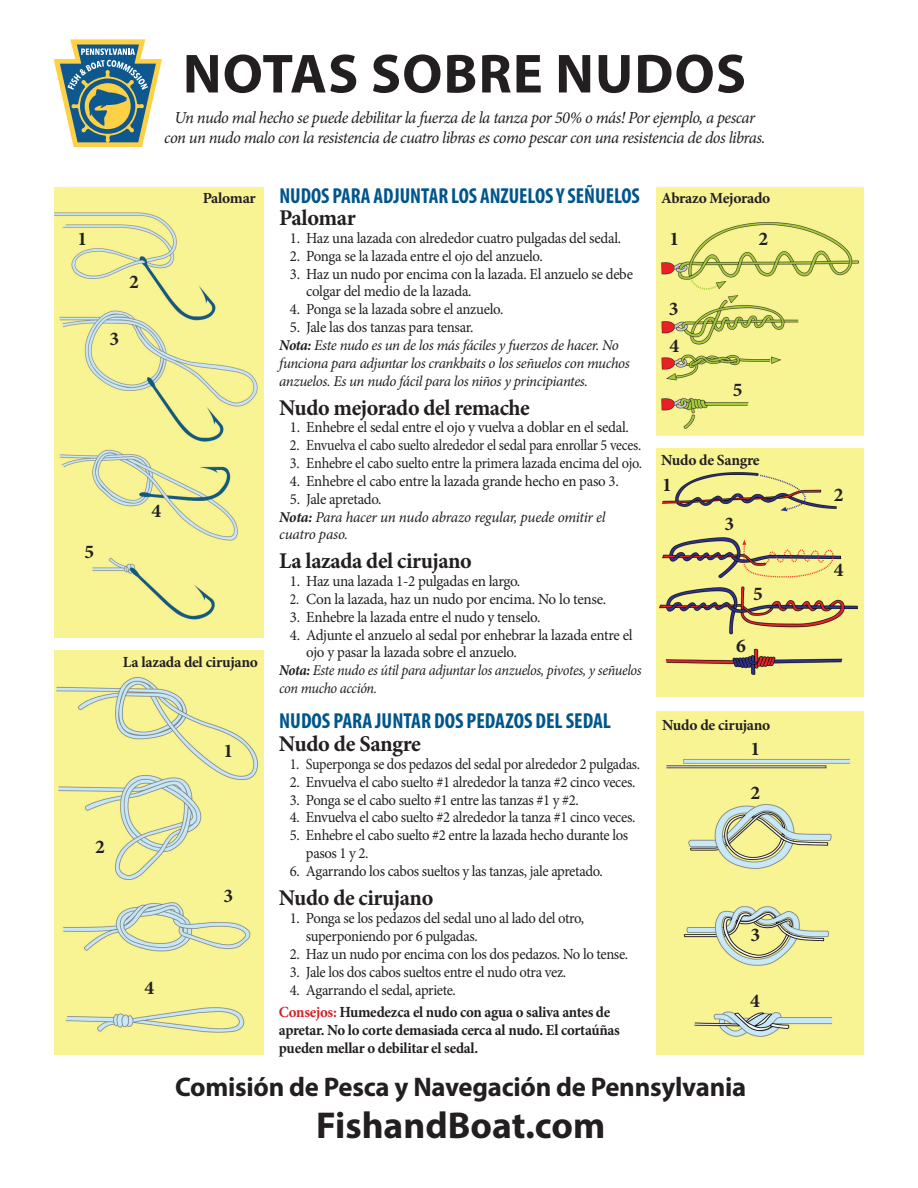
<style>
.page{position:relative;width:918px;height:1188px;background:#fff}
.page>*{position:absolute;margin:0;border:0;box-sizing:border-box;transform-origin:0 0}
.t1{font:700 55.5px "Myriad Pro";letter-spacing:.02em;color:#231f20}
.t2{font:700 37.5px "Myriad Pro";color:#231f20}
.t3{font:700 27px "Myriad Pro";letter-spacing:-.01em;color:#231f20}
.t4{font:700 22.5px "Minion Pro";letter-spacing:-.02em;color:#231f20}
.t5{font:700 condensed 21.75px "Myriad Pro";color:#00558b}
.t6{font:700 19.5px "Minion Pro";color:#231f20}
.t7{font:italic 16.8px/19.5px "Minion Pro";letter-spacing:-.03em;color:#231f20;text-align:center}
.t8{font:15.45px/17.9px "Minion Pro";letter-spacing:-.025em;color:#231f20;scale:.95 1}
.t9{font:15.45px/17.9px "Minion Pro";letter-spacing:-.025em;color:#231f20;scale:.96 1}
.t10{font:15.45px/17.9px "Minion Pro";letter-spacing:-.025em;color:#231f20}
.t11{font:700 15.45px/17.7px "Minion Pro";letter-spacing:-.02em;color:#231f20;scale:.96 1}
.t12{font:700 15.45px "Minion Pro";letter-spacing:-.02em;color:#231f20}
.t13{font:15.45px "Minion Pro";letter-spacing:-.025em;color:#231f20;scale:.91 1}
.t14{font:15.45px "Minion Pro";letter-spacing:-.025em;color:#231f20;scale:.93 1}
.t15{font:15.45px "Minion Pro";letter-spacing:-.025em;color:#231f20;scale:.92 1}
.t16{font:15.45px "Minion Pro";letter-spacing:-.025em;color:#231f20;scale:.87 1}
.t17{font:italic 15px/17.9px "Minion Pro";letter-spacing:-.025em;color:#231f20}
.t18{font:italic 15px/18px "Minion Pro";letter-spacing:-.025em;color:#231f20;scale:.95 1}
.s1{font-weight:700}
.s2{color:#d1232a}
</style>
<div class="page">
<svg style="left:54px;top:39px;width:108px;height:108px"></svg>
<img style="left:54px;top:188px;width:209px;height:449px">
<img style="left:54px;top:650px;width:209px;height:404px">
<img style="left:656px;top:188px;width:208px;height:247px">
<img style="left:656px;top:448px;width:208px;height:249px">
<img style="left:656px;top:711px;width:208px;height:343px">
<p class="t1" style="left:183px;top:38px;width:565px">NOTAS SOBRE NUDOS</p>
<p class="t7" style="left:164px;top:108px;width:603px">Un nudo mal hecho se puede debilitar la fuerza de la tanza por 50% o más! Por ejemplo, a pescar con un nudo malo con la resistencia de cuatro libras es como pescar con una resistencia de dos libras.</p>
<p class="t5" style="left:279px;top:182px;width:362px">NUDOS PARA ADJUNTAR LOS ANZUELOS Y SEÑUELOS</p>
<p class="t4" style="left:279px;top:202px;width:78px">Palomar</p>
<p class="t9" style="left:290px;top:229px;width:347px">1. Haz una lazada con alrededor cuatro pulgadas del sedal.</p>
<p class="t9" style="left:290px;top:247px;width:265px">2. Ponga se la lazada entre el ojo del anzuelo.</p>
<p class="t9" style="left:306px;top:265px;width:342px;text-indent:-16px">3. Haz un nudo por encima con la lazada. El anzuelo se debe colgar del medio de la lazada.</p>
<p class="t9" style="left:290px;top:300px;width:224px">4. Ponga se la lazada sobre el anzuelo.</p>
<p class="t9" style="left:290px;top:318px;width:193px">5. Jale las dos tanzas para tensar.</p>
<p class="t17" style="left:279px;top:336px;width:352px"><span class="s1">Nota:</span> Este nudo es un de los más fáciles y fuerzos de hacer. No funciona para adjuntar los crankbaits o los señuelos con muchos anzuelos. Es un nudo fácil para los niños y principiantes.</p>
<p class="t4" style="left:279px;top:392px;width:252px">Nudo mejorado del remache</p>
<p class="t10" style="left:290px;top:419px;width:341px">1. Enhebre el sedal entre el ojo y vuelva a doblar en el sedal.</p>
<p class="t13" style="left:290px;top:435px;width:388px">2. Envuelva el cabo suelto alrededor el sedal para enrollar 5 veces.</p>
<p class="t14" style="left:290px;top:453px;width:380px">3. Enhebre el cabo suelto entre la primera lazada encima del ojo.</p>
<p class="t9" style="left:290px;top:472px;width:344px">4. Enhebre el cabo entre la lazada grande hecho en paso 3.</p>
<p class="t9" style="left:290px;top:490px;width:97px">5. Jale apretado.</p>
<p class="t17" style="left:279px;top:508px;width:328px"><span class="s1">Nota:</span> Para hacer un nudo abrazo regular, puede omitir el cuatro paso.</p>
<p class="t4" style="left:279px;top:545px;width:194px">La lazada del cirujano</p>
<p class="t10" style="left:290px;top:572px;width:232px">1. Haz una lazada 1-2 pulgadas en largo.</p>
<p class="t16" style="left:290px;top:589px;width:365px">2. Con la lazada, haz un nudo por encima. No lo tense.</p>
<p class="t10" style="left:290px;top:608px;width:252px">3. Enhebre la lazada entre el nudo y tenselo.</p>
<p class="t10" style="left:306px;top:626px;width:328px;text-indent:-16px">4. Adjunte el anzuelo al sedal por enhebrar la lazada entre el ojo y pasar la lazada sobre el anzuelo.</p>
<p class="t18" style="left:279px;top:662px;width:383px"><span class="s1">Nota:</span> Este nudo es útil para adjuntar los anzuelos, pivotes, y señuelos con mucho acción.</p>
<p class="t5" style="left:279px;top:708px;width:333px">NUDOS PARA JUNTAR DOS PEDAZOS DEL SEDAL</p>
<p class="t4" style="left:279px;top:728px;width:144px">Nudo de Sangre</p>
<p class="t15" style="left:290px;top:754px;width:382px">1. Superponga se dos pedazos del sedal por alrededor 2 pulgadas.</p>
<p class="t8" style="left:290px;top:773px;width:365px">2. Envuelva el cabo suelto #1 alrededor la tanza #2 cinco veces.</p>
<p class="t8" style="left:290px;top:791px;width:306px">3. Ponga se el cabo suelto #1 entre las tanzas #1 y #2.</p>
<p class="t8" style="left:290px;top:809px;width:365px">4. Envuelva el cabo suelto #2 alrededor la tanza #1 cinco veces.</p>
<p class="t8" style="left:306px;top:826px;width:341px;text-indent:-16px">5. Enhebre el cabo suelto #2 entre la lazada hecho durante los pasos 1 y 2.</p>
<p class="t8" style="left:290px;top:862px;width:331px">6. Agarrando los cabos sueltos y las tanzas, jale apretado.</p>
<p class="t4" style="left:279px;top:882px;width:156px">Nudo de cirujano</p>
<p class="t8" style="left:306px;top:909px;width:294px;text-indent:-16px">1. Ponga se los pedazos del sedal uno al lado del otro, superponiendo por 6 pulgadas.</p>
<p class="t8" style="left:290px;top:945px;width:358px">2. Haz un nudo por encima con los dos pedazos. No lo tense.</p>
<p class="t8" style="left:290px;top:963px;width:292px">3. Jale los dos cabos sueltos entre el nudo otra vez.</p>
<p class="t8" style="left:290px;top:981px;width:176px">4. Agarrando el sedal, apriete.</p>
<p class="t11" style="left:279px;top:1003px;width:357px"><span class="s2">Consejos:</span> Humedezca el nudo con agua o saliva antes de apretar. No lo corte demasiada cerca al nudo. El cortaúñas pueden mellar o debilitar el sedal.</p>
<p class="t12" style="left:203px;top:187px;width:55px">Palomar</p>
<p class="t12" style="left:661px;top:187px;width:111px">Abrazo Mejorado</p>
<p class="t6" style="left:77px;top:225px;width:11px">1</p>
<p class="t6" style="left:669px;top:225px;width:11px">1</p>
<p class="t6" style="left:759px;top:225px;width:11px">2</p>
<p class="t6" style="left:129px;top:268px;width:11px">2</p>
<p class="t6" style="left:669px;top:295px;width:11px">3</p>
<p class="t6" style="left:670px;top:332px;width:11px">4</p>
<p class="t6" style="left:110px;top:325px;width:11px">3</p>
<p class="t6" style="left:733px;top:376px;width:11px">5</p>
<p class="t12" style="left:661px;top:449px;width:100px">Nudo de Sangre</p>
<p class="t6" style="left:662px;top:471px;width:11px">1</p>
<p class="t6" style="left:152px;top:497px;width:11px">4</p>
<p class="t6" style="left:725px;top:510px;width:11px">3</p>
<p class="t6" style="left:85px;top:538px;width:11px">5</p>
<p class="t6" style="left:753px;top:580px;width:11px">5</p>
<p class="t6" style="left:736px;top:632px;width:11px">6</p>
<p class="t12" style="left:123px;top:651px;width:136px">La lazada del cirujano</p>
<p class="t12" style="left:662px;top:714px;width:110px">Nudo de cirujano</p>
<p class="t6" style="left:750px;top:735px;width:11px">1</p>
<p class="t6" style="left:750px;top:779px;width:11px">2</p>
<p class="t6" style="left:224px;top:737px;width:11px">1</p>
<p class="t6" style="left:95px;top:833px;width:11px">2</p>
<p class="t6" style="left:224px;top:882px;width:11px">3</p>
<p class="t6" style="left:750px;top:921px;width:11px">3</p>
<p class="t6" style="left:144px;top:974px;width:11px">4</p>
<p class="t6" style="left:750px;top:987px;width:11px">4</p>
<p class="t3" style="left:175px;top:1069px;width:573px">Comisión de Pesca y Navegación de Pennsylvania</p>
<p class="t2" style="left:316px;top:1101px;width:291px">FishandBoat.com</p>
<p class="t6" style="left:834px;top:481px;width:11px">2</p>
<p class="t6" style="left:834px;top:556px;width:11px">4</p>
</div>
